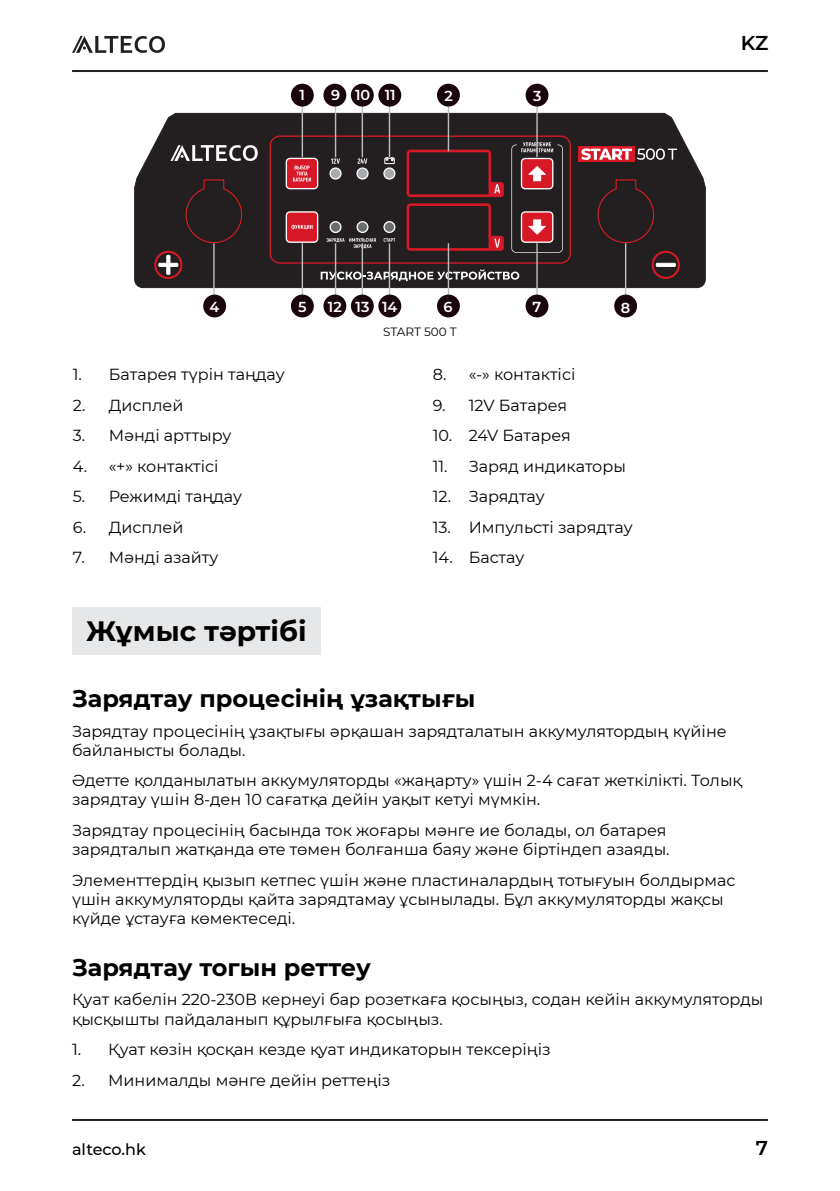
<style>
.page{position:relative;width:840px;height:1191px;background:#fff}
.page>*{position:absolute;margin:0;border:0;box-sizing:border-box;transform-origin:0 0}
.t1{font:700 28px "Montserrat";color:#000}
.t2{font:700 24px "Montserrat";color:#000}
.t3{font:600 20px "Montserrat";color:#000}
.t4{font:16px/19.2px "Montserrat";color:#000}
.t5{font:500 16px "Montserrat";color:#000}
.t6{font:600 14.4px "Montserrat";color:#fff}
.t7{font:12px "Montserrat";letter-spacing:-.005em;color:#000}
</style>
<div class="page">
<hr style="left:72px;top:70px;width:695px;height:2px;background:#231f20">
<hr style="left:72px;top:1119px;width:695px;height:2px;background:#231f20">
<svg style="left:72px;top:36px;width:93px;height:17px"></svg>
<svg style="left:134px;top:113px;width:571px;height:175px;background:#302c2d"></svg>
<svg style="left:185px;top:179px;width:57px;height:64px;background:#2d1e20"></svg>
<svg style="left:597px;top:179px;width:56px;height:64px;background:#2d1e20"></svg>
<svg style="left:154px;top:251px;width:28px;height:28px"></svg>
<svg style="left:651px;top:251px;width:28px;height:28px"></svg>
<div style="left:578px;top:146px;width:56px;height:16px;background:#d61827"></div>
<svg style="left:581px;top:148px;width:95px;height:12px"></svg>
<svg style="left:170px;top:145px;width:87px;height:16px"></svg>
<svg style="left:269px;top:135px;width:301px;height:146px;background:#482c2f"></svg>
<hr style="left:213px;top:243px;width:1px;height:67px;background:#bcbdc0">
<hr style="left:301px;top:95px;width:2px;height:62px;background:#bcbdc0">
<hr style="left:301px;top:243px;width:2px;height:63px;background:#bcbdc0">
<hr style="left:334px;top:95px;width:2px;height:62px;background:#bcbdc0">
<hr style="left:334px;top:243px;width:2px;height:63px;background:#bcbdc0">
<hr style="left:361px;top:95px;width:2px;height:62px;background:#bcbdc0">
<hr style="left:361px;top:243px;width:2px;height:63px;background:#bcbdc0">
<hr style="left:388px;top:95px;width:2px;height:62px;background:#bcbdc0">
<hr style="left:388px;top:243px;width:2px;height:63px;background:#bcbdc0">
<hr style="left:447px;top:95px;width:2px;height:56px;background:#bcbdc0">
<hr style="left:447px;top:243px;width:2px;height:57px;background:#bcbdc0">
<hr style="left:536px;top:95px;width:1px;height:62px;background:#bcbdc0">
<hr style="left:536px;top:243px;width:1px;height:63px;background:#bcbdc0">
<hr style="left:624px;top:243px;width:2px;height:63px;background:#bcbdc0">
<div style="left:291px;top:84px;width:22px;height:23px;background:#18060b;border-radius:50%"></div>
<div style="left:291px;top:294px;width:22px;height:23px;background:#18060b;border-radius:50%"></div>
<div style="left:203px;top:294px;width:23px;height:23px;background:#18060b;border-radius:50%"></div>
<div style="left:323px;top:84px;width:23px;height:23px;background:#18060b;border-radius:50%"></div>
<div style="left:323px;top:294px;width:23px;height:23px;background:#18060b;border-radius:50%"></div>
<div style="left:351px;top:84px;width:22px;height:23px;background:#18060b;border-radius:50%"></div>
<div style="left:351px;top:294px;width:22px;height:23px;background:#18060b;border-radius:50%"></div>
<div style="left:378px;top:84px;width:23px;height:23px;background:#18060b;border-radius:50%"></div>
<div style="left:378px;top:294px;width:23px;height:23px;background:#18060b;border-radius:50%"></div>
<div style="left:437px;top:84px;width:22px;height:23px;background:#18060b;border-radius:50%"></div>
<div style="left:437px;top:294px;width:22px;height:23px;background:#18060b;border-radius:50%"></div>
<div style="left:525px;top:84px;width:23px;height:23px;background:#18060b;border-radius:50%"></div>
<div style="left:525px;top:294px;width:23px;height:23px;background:#18060b;border-radius:50%"></div>
<div style="left:614px;top:294px;width:22px;height:23px;background:#18060b;border-radius:50%"></div>
<div style="left:72px;top:607px;width:248px;height:48px;background:#e6e7e9"></div>
<p class="t6" style="left:299px;top:85px;width:7px">1</p>
<p class="t6" style="left:331px;top:85px;width:11px">9</p>
<p class="t6" style="left:355px;top:85px;width:17px">10</p>
<p class="t6" style="left:384px;top:85px;width:12px">11</p>
<p class="t6" style="left:444px;top:85px;width:10px">2</p>
<p class="t6" style="left:532px;top:85px;width:10px">3</p>
<p class="t6" style="left:209px;top:296px;width:11px">4</p>
<p class="t6" style="left:298px;top:296px;width:10px">5</p>
<p class="t4" style="left:73px;top:364px;width:213px">1. Батарея түрін таңдау</p>
<p class="t4" style="left:73px;top:395px;width:112px">2. Дисплей</p>
<p class="t4" style="left:73px;top:425px;width:160px">3. Мәнді арттыру</p>
<p class="t4" style="left:73px;top:456px;width:147px">4. «+» контактісі</p>
<p class="t4" style="left:73px;top:486px;width:171px">5. Режимді таңдау</p>
<p class="t4" style="left:73px;top:517px;width:112px">6. Дисплей</p>
<p class="t4" style="left:73px;top:547px;width:147px">7. Мәнді азайту</p>
<h1 class="t1" style="left:86px;top:610px;width:222px">Жұмыс тәртібі</h1>
<p class="t6" style="left:328px;top:296px;width:15px">12</p>
<p class="t6" style="left:355px;top:296px;width:15px">13</p>
<p class="t6" style="left:382px;top:296px;width:17px">14</p>
<p class="t6" style="left:443px;top:297px;width:11px">6</p>
<p class="t7" style="left:383px;top:324px;width:75px">START 500 T</p>
<p class="t6" style="left:532px;top:296px;width:10px">7</p>
<p class="t6" style="left:620px;top:297px;width:11px">8</p>
<p class="t4" style="left:432px;top:364px;width:144px">8. «-» контактісі</p>
<p class="t4" style="left:432px;top:395px;width:136px">9. 12V Батарея</p>
<p class="t4" style="left:432px;top:425px;width:139px">10. 24V Батарея</p>
<p class="t4" style="left:432px;top:456px;width:195px">11. Заряд индикаторы</p>
<p class="t4" style="left:432px;top:486px;width:114px">12. Зарядтау</p>
<p class="t4" style="left:432px;top:517px;width:201px">13. Импульсті зарядтау</p>
<p class="t4" style="left:432px;top:547px;width:93px">14. Бастау</p>
<h2 class="t2" style="left:72px;top:681px;width:404px">Зарядтау процесінің ұзақтығы</h2>
<p class="t3" style="left:740px;top:29px;width:29px">KZ</p>
<p class="t4" style="left:72px;top:720px;width:655px">Зарядтау процесінің ұзақтығы әрқашан зарядталатын аккумулятордың күйіне байланысты болады.</p>
<p class="t4" style="left:72px;top:770px;width:671px">Әдетте қолданылатын аккумуляторды «жаңарту» үшін 2-4 сағат жеткілікті. Толық зарядтау үшін 8-ден 10 сағатқа дейін уақыт кетуі мүмкін.</p>
<p class="t4" style="left:72px;top:820px;width:598px">Зарядтау процесінің басында ток жоғары мәнге ие болады, ол батарея зарядталып жатқанда өте төмен болғанша баяу және біртіндеп азаяды.</p>
<p class="t4" style="left:72px;top:870px;width:664px">Элементтердің қызып кетпес үшін және пластиналардың тотығуын болдырмас үшін аккумуляторды қайта зарядтамау ұсынылады. Бұл аккумуляторды жақсы күйде ұстауға көмектеседі.</p>
<h2 class="t2" style="left:72px;top:950px;width:300px">Зарядтау тогын реттеу</h2>
<p class="t4" style="left:72px;top:989px;width:692px">Қуат кабелін 220-230В кернеуі бар розеткаға қосыңыз, содан кейін аккумуляторды қысқышты пайдаланып құрылғыға қосыңыз.</p>
<p class="t4" style="left:72px;top:1039px;width:479px">1. Қуат көзін қосқан кезде қуат индикаторын тексеріңіз</p>
<p class="t4" style="left:72px;top:1070px;width:319px">2. Минималды мәнге дейін реттеңіз</p>
<p class="t5" style="left:72px;top:1138px;width:75px">alteco.hk</p>
<p class="t3" style="left:755px;top:1133px;width:14px">7</p>
</div>
